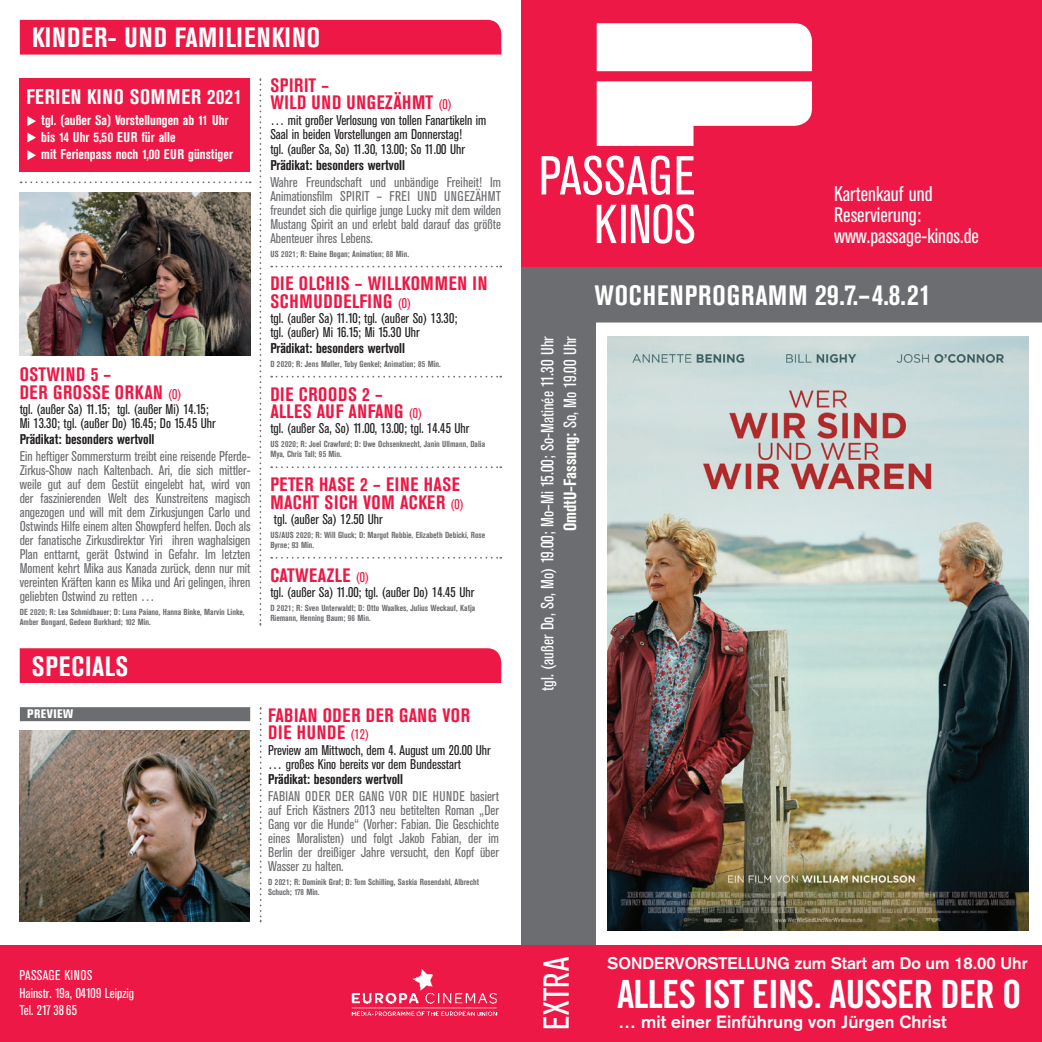
<style>
.page{position:relative;width:1042px;height:1042px;background:#fff}
.page>*{position:absolute;margin:0;border:0;box-sizing:border-box;transform-origin:0 0}
.t1{font:38.85px "Trade Gothic Bold Cond Twenty";letter-spacing:-.02em;color:#fff}
.t2{font:condensed 35.7px "Akzidenz Grotesk BE";letter-spacing:.01em;color:#fff}
.t3{font:700 condensed 27.82px "Akzidenz Grotesk BE";letter-spacing:.035em;color:#fff}
.t4{font:condensed 21px/21px "Akzidenz Grotesk BE";color:#fff}
.t5{font:700 condensed 21px "Akzidenz Grotesk BE";letter-spacing:.04em;color:#fff}
.t6{font:700 condensed 19.25px/17.5px "Akzidenz Grotesk BE";letter-spacing:.035em;color:#ed1845}
.t7{font:condensed 17.5px/22.6px "Akzidenz Grotesk BE";color:#fff;text-align:right}
.t8{font:700 17.5px "Akzidenz Grotesk";letter-spacing:.005em;color:#fff}
.t9{font:700 16.62px "Akzidenz Grotesk";color:#fff}
.t10{font:condensed 14px/14px "Akzidenz Grotesk BE";color:#6c6d70;text-align:justify}
.t11{font:condensed 14px/14px "Akzidenz Grotesk BE";color:#231f20}
.t12{font:700 condensed 14px "Akzidenz Grotesk BE";letter-spacing:-.005em;color:#231f20}
.t13{font:700 condensed 14px/17.5px "Akzidenz Grotesk BE";color:#fff}
.t14{font:condensed 14px/17.5px "Akzidenz Grotesk BE";color:#fff}
.t15{font:800 condensed 12.25px "Akzidenz Grotesk BE";letter-spacing:.04em;color:#fff}
.t16{font:700 condensed 8.75px/10px "Akzidenz Grotesk BE";color:#6c6d70}
.s1{font-weight:400;font-size:14px}
.s2{font-weight:700}
.s3{font-size:29.22px}
</style>
<div class="page">
<div style="left:521px;top:301px;width:74px;height:652px;background:#6c6d70"></div>
<div style="left:521px;top:267px;width:521px;height:55px;background:#6c6d70"></div>
<div style="left:0;top:945px;width:1042px;height:97px;background:#ed1845"></div>
<div style="left:521px;top:0;width:521px;height:267px;background:#ed1845"></div>
<img style="left:351px;top:969px;width:147px;height:47px">
<svg style="left:541px;top:23px;width:271px;height:221px"></svg>
<img style="left:607px;top:336px;width:421px;height:595px">
<div style="left:20px;top:20px;width:481px;height:35px;background:#ed1845"></div>
<svg style="left:259px;top:78px;width:2px;height:547px"></svg>
<svg style="left:21px;top:181px;width:230px;height:2px"></svg>
<svg style="left:271px;top:266px;width:230px;height:1px"></svg>
<svg style="left:271px;top:376px;width:230px;height:1px"></svg>
<svg style="left:271px;top:466px;width:230px;height:2px"></svg>
<svg style="left:271px;top:557px;width:230px;height:2px"></svg>
<img style="left:20px;top:192px;width:230px;height:163px">
<div style="left:20px;top:648px;width:481px;height:35px;background:#ed1845"></div>
<svg style="left:260px;top:707px;width:2px;height:214px"></svg>
<div style="left:20px;top:707px;width:230px;height:14px;background:#6c6d70"></div>
<div style="left:20px;top:78px;width:230px;height:94px;background:#ed1845"></div>
<svg style="left:27px;top:116px;width:9px;height:10px"></svg>
<svg style="left:27px;top:132px;width:9px;height:11px"></svg>
<svg style="left:27px;top:150px;width:9px;height:10px"></svg>
<img style="left:20px;top:731px;width:230px;height:190px">
<h3 class="t3" style="left:32px;top:22px;width:290px">KINDER- UND FAMILIENKINO</h3>
<h3 class="t5" style="left:26px;top:85px;width:217px">FERIEN KINO SOMMER 2021</h3>
<p class="t13" style="left:41px;top:111px;width:193px">tgl. (außer Sa) Vorstellungen ab 11 Uhr bis 14 Uhr 5,50 EUR für alle<br>mit Ferienpass noch 1,00 EUR günstiger</p>
<h3 class="t6" style="left:20px;top:366px;width:163px">OSTWIND 5 –<br>DER GROSSE ORKAN <span class="s1">(0)</span></h3>
<p class="t11" style="left:20px;top:403px;width:197px">tgl. (außer Sa) 11.15; tgl. (außer Mi) 14.15;<br>Mi 13.30; tgl. (außer Do) 16.45; Do 15.45 Uhr</p>
<p class="t12" style="left:20px;top:431px;width:136px">Prädikat: besonders wertvoll</p>
<p class="t10" style="left:20px;top:449px;width:232px">Ein heftiger Sommersturm treibt eine reisende Pferde-Zirkus-Show nach Kaltenbach. Ari, die sich mittler&shy;weile gut auf dem Gestüt eingelebt hat, wird von der faszinierenden Welt des Kunstreitens magisch angezogen und will mit dem Zirkusjungen Carlo und Ostwinds Hilfe einem alten Showpferd helfen. Doch als der fanatische Zirkusdirektor Yiri ihren waghalsigen Plan enttarnt, gerät Ostwind in Gefahr. Im letzten Moment kehrt Mika aus Kanada zurück, denn nur mit vereinten Kräften kann es Mika und Ari gelingen, ihren geliebten Ostwind zu retten …</p>
<p class="t16" style="left:20px;top:607px;width:226px">DE 2020; R: Lea Schmidbauer; D: Luna Paiano, Hanna Binke, Marvin Linke,<br>Amber Bongard, Gedeon Burkhard; 102 Min.</p>
<h3 class="t3" style="left:32px;top:650px;width:98px">SPECIALS</h3>
<p class="t15" style="left:27px;top:707px;width:47px">PREVIEW</p>
<h3 class="t6" style="left:270px;top:77px;width:183px">SPIRIT –<br>WILD UND UNGEZÄHMT <span class="s1">(0)</span></h3>
<p class="t11" style="left:270px;top:113px;width:218px">… mit großer Verlosung von tollen Fanartikeln im<br>Saal in beiden Vorstellungen am Donnerstag!</p>
<p class="t11" style="left:270px;top:143px;width:196px">tgl. (außer Sa, So) 11.30, 13.00; So 11.00 Uhr</p>
<p class="t12" style="left:270px;top:157px;width:136px">Prädikat: besonders wertvoll</p>
<p class="t10" style="left:270px;top:175px;width:232px">Wahre Freundschaft und unbändige Freiheit! Im Animationsfilm SPIRIT – FREI UND UNGEZÄHMT freundet sich die quirlige junge Lucky mit dem wilden Mustang Spirit an und erlebt bald darauf das größte Abenteuer ihres Lebens.</p>
<p class="t16" style="left:270px;top:249px;width:140px">US 2021; R: Elaine Bogan; Animation; 88 Min.</p>
<h3 class="t6" style="left:270px;top:275px;width:218px">DIE OLCHIS – WILLKOMMEN IN<br>SCHMUDDELFING <span class="s1">(0)</span></h3>
<p class="t11" style="left:270px;top:312px;width:188px">tgl. (außer Sa) 11.10; tgl. (außer So) 13.30; tgl. (außer) Mi 16.15; Mi 15.30 Uhr</p>
<p class="t12" style="left:270px;top:340px;width:136px">Prädikat: besonders wertvoll</p>
<p class="t16" style="left:270px;top:359px;width:172px">D 2020; R: Jens Møller, Toby Genkel; Animation; 85 Min.</p>
<h3 class="t6" style="left:270px;top:385px;width:153px">DIE CROODS 2 –<br>ALLES AUF ANFANG <span class="s1">(0)</span></h3>
<p class="t11" style="left:270px;top:422px;width:200px">tgl. (außer Sa, So) 11.00, 13.00; tgl. 14.45 Uhr</p>
<p class="t16" style="left:270px;top:439px;width:216px">US 2020; R: Joel Crawford; D: Uwe Ochsenknecht, Janin Ullmann, Dalia<br>Mya, Chris Tall; 95 Min.</p>
<h3 class="t6" style="left:270px;top:476px;width:195px">PETER HASE 2 – EINE HASE<br>MACHT SICH VOM ACKER <span class="s1">(0)</span></h3>
<p class="t11" style="left:274px;top:512px;width:110px">tgl. (außer Sa) 12.50 Uhr</p>
<p class="t16" style="left:270px;top:530px;width:216px">US/AUS 2020; R: Will Gluck; D: Margot Robbie, Elizabeth Debicki, Rose<br>Byrne; 93 Min.</p>
<h3 class="t6" style="left:270px;top:566px;width:100px">CATWEAZLE <span class="s1">(0)</span></h3>
<p class="t11" style="left:270px;top:585px;width:205px">tgl. (außer Sa) 11.00; tgl. (außer Do) 14.45 Uhr</p>
<p class="t16" style="left:270px;top:603px;width:206px">D 2021; R: Sven Unterwaldt; D: Otto Waalkes, Julius Weckauf, Katja<br>Riemann, Henning Baum; 96 Min.</p>
<h3 class="t6" style="left:268px;top:706px;width:203px">FABIAN ODER DER GANG VOR<br>DIE HUNDE <span class="s1">(12)</span></h3>
<p class="t11" style="left:268px;top:743px;width:224px">Preview am Mittwoch, dem 4. August um 20.00 Uhr … großes Kino bereits vor dem Bundesstart</p>
<p class="t12" style="left:268px;top:771px;width:136px">Prädikat: besonders wertvoll</p>
<p class="t10" style="left:268px;top:789px;width:232px">FABIAN ODER DER GANG VOR DIE HUNDE basiert auf Erich Kästners 2013 neu betitelten Roman „Der Gang vor die Hunde“ (Vorher: Fabian. Die Geschichte eines Moralisten) und folgt Jakob Fabian, der im Berlin der dreißiger Jahre versucht, den Kopf über Wasser zu halten.</p>
<p class="t16" style="left:268px;top:877px;width:212px">D 2021; R: Dominik Graf; D: Tom Schilling, Saskia Rosendahl, Albrecht<br>Schuch; 178 Min.</p>
<p class="t14" style="left:20px;top:967px;width:116px">PASSAGE KINOS<br>Hainstr. 19a, 04109 Leipzig<br>Tel. 217 38 65</p>
<h3 class="t4" style="left:834px;top:184px;width:146px">Kartenkauf und<br>Reservierung: www.passage-kinos.de</h3>
<p class="t7" style="left:536px;top:691px;width:356px;rotate:-90deg">tgl. (außer Do, So, Mo) 19.00; Mo–Mi 15.00; So-Matinée 11.30 Uhr<br><span class="s2">OmdtU-Fassung:</span> So, Mo 19.00 Uhr</p>
<h3 class="t3" style="left:594px;top:279px;width:338px">WOCHENPROGRAMM <span class="s3">29.7.–4.8.21</span></h3>
<h2 class="t2" style="left:537px;top:1030px;width:75px;rotate:-90deg">EXTRA</h2>
<p class="t9" style="left:607px;top:953px;width:421px">SONDERVORSTELLUNG zum Start am Do um 18.00 Uhr</p>
<h1 class="t1" style="left:617px;top:970px;width:406px">ALLES IST EINS. AUSSER DER O</h1>
<p class="t8" style="left:618px;top:1012px;width:330px">… mit einer Einführung von Jürgen Christ</p>
</div>
